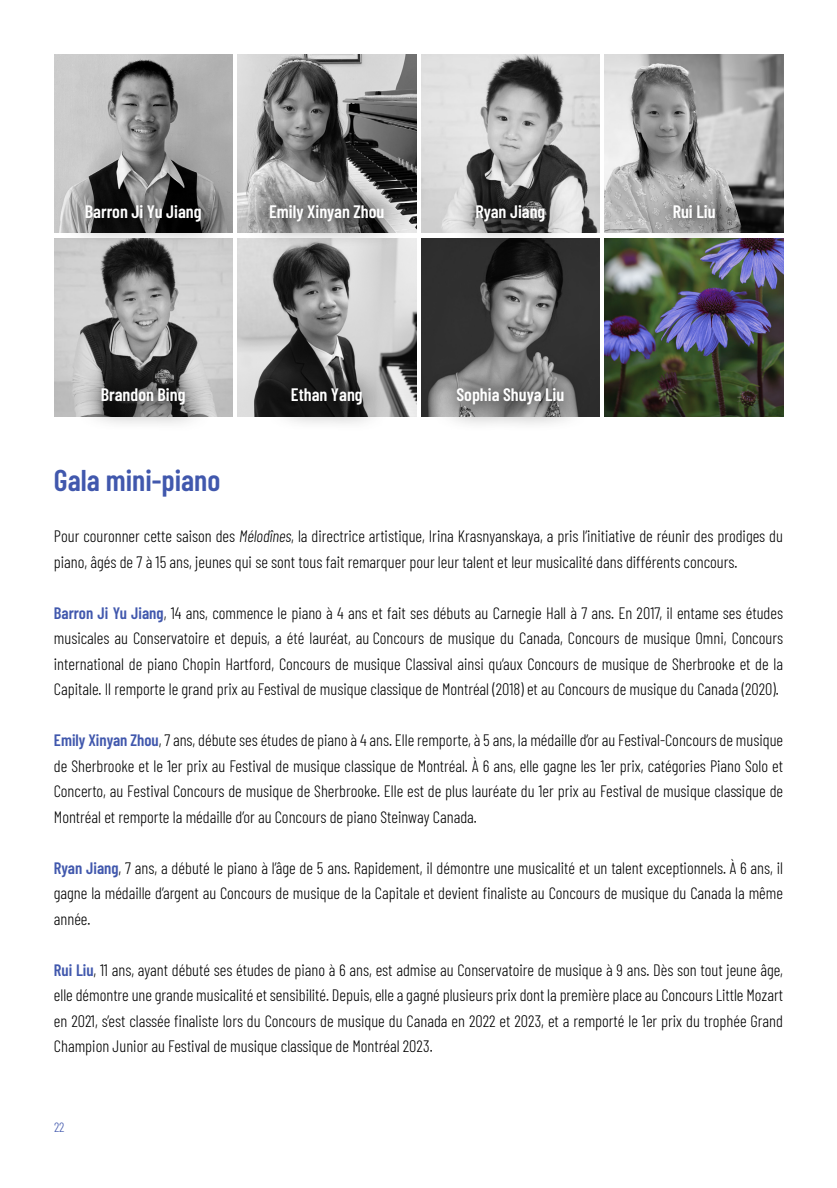
<style>
.page{position:relative;width:837px;height:1188px;background:#fff}
.page>*{position:absolute;margin:0;border:0;box-sizing:border-box;transform-origin:0 0}
.t1{font:600 30px "Barlow Condensed";color:#4158ad}
.t2{font:600 18px "Barlow Condensed";color:#fff}
.t3{font:300 16.5px/25.5px "Barlow Condensed";color:#000;text-align:justify}
.t4{font:300 13.5px "Barlow Condensed";color:#4158ad}
.s1{font-style:italic}
.s2{font-weight:600;color:#4158ad}
</style>
<div class="page">
<img style="left:54px;top:54px;width:178px;height:178px">
<img style="left:421px;top:54px;width:179px;height:178px">
<img style="left:605px;top:54px;width:178px;height:178px">
<img style="left:54px;top:238px;width:178px;height:178px">
<img style="left:238px;top:238px;width:178px;height:178px">
<img style="left:605px;top:238px;width:178px;height:178px">
<img style="left:421px;top:238px;width:179px;height:178px">
<img style="left:238px;top:54px;width:178px;height:178px">
<div style="left:428px;top:360px;width:164px;height:73px;background:#000;opacity:.75"></div>
<div style="left:263px;top:360px;width:128px;height:73px;background:#000;opacity:.75"></div>
<div style="left:73px;top:360px;width:141px;height:73px;background:#000;opacity:.75"></div>
<div style="left:644px;top:176px;width:100px;height:72px;background:#000;opacity:.75"></div>
<div style="left:447px;top:177px;width:127px;height:72px;background:#000;opacity:.75"></div>
<div style="left:241px;top:176px;width:172px;height:73px;background:#000;opacity:.75"></div>
<div style="left:57px;top:176px;width:173px;height:73px;background:#000;opacity:.75"></div>
<p class="t2" style="left:85px;top:199px;width:118px">Barron Ji Yu Jiang</p>
<p class="t2" style="left:269px;top:199px;width:117px">Emily Xinyan Zhou</p>
<p class="t2" style="left:475px;top:199px;width:71px">Ryan Jiang</p>
<p class="t2" style="left:673px;top:199px;width:44px">Rui Liu</p>
<p class="t2" style="left:101px;top:382px;width:86px">Brandon Bing</p>
<p class="t2" style="left:291px;top:382px;width:73px">Ethan Yang</p>
<p class="t2" style="left:456px;top:382px;width:109px">Sophia Shuya Liu</p>
<h1 class="t1" style="left:54px;top:459px;width:168px">Gala mini-piano</h1>
<p class="t3" style="left:54px;top:522px;width:731px">Pour couronner cette saison des <span class="s1">Mélodînes</span>, la directrice artistique, Irina Krasnyanskaya, a pris l’initiative de réunir des prodiges du piano, âgés de 7 à 15 ans, jeunes qui se sont tous fait remarquer pour leur talent et leur musicalité dans différents concours.</p>
<p class="t3" style="left:54px;top:599px;width:731px"><span class="s2">Barron Ji Yu Jiang</span>, 14 ans, commence le piano à 4 ans et fait ses débuts au Carnegie Hall à 7 ans. En 2017, il entame ses études musicales au Conservatoire et depuis, a été lauréat, au Concours de musique du Canada, Concours de musique Omni, Concours international de piano Chopin Hartford, Concours de musique Classival ainsi qu’aux Concours de musique de Sherbrooke et de la Capitale. Il remporte le grand prix au Festival de musique classique de Montréal (2018) et au Concours de musique du Canada (2020).</p>
<p class="t3" style="left:54px;top:726px;width:731px"><span class="s2">Emily Xinyan Zhou</span>, 7 ans, débute ses études de piano à 4 ans. Elle remporte, à 5 ans, la médaille d’or au Festival-Concours de musique de Sherbrooke et le 1er prix au Festival de musique classique de Montréal. À 6 ans, elle gagne les 1er prix, catégories Piano Solo et Concerto, au Festival Concours de musique de Sherbrooke. Elle est de plus lauréate du 1er prix au Festival de musique classique de Montréal et remporte la médaille d’or au Concours de piano Steinway Canada.</p>
<p class="t3" style="left:54px;top:854px;width:731px"><span class="s2">Ryan Jiang</span>, 7 ans, a débuté le piano à l’âge de 5 ans. Rapidement, il démontre une musicalité et un talent exceptionnels. À 6 ans, il gagne la médaille d’argent au Concours de musique de la Capitale et devient finaliste au Concours de musique du Canada la même année.</p>
<p class="t3" style="left:54px;top:956px;width:731px"><span class="s2">Rui Liu</span>, 11 ans, ayant débuté ses études de piano à 6 ans, est admise au Conservatoire de musique à 9 ans. Dès son tout jeune âge, elle démontre une grande musicalité et sensibilité. Depuis, elle a gagné plusieurs prix dont la première place au Concours Little Mozart en 2021, s’est classée finaliste lors du Concours de musique du Canada en 2022 et 2023, et a remporté le 1er prix du trophée Grand Champion Junior au Festival de musique classique de Montréal 2023.</p>
<p class="t4" style="left:54px;top:1118px;width:12px">22</p>
</div>
